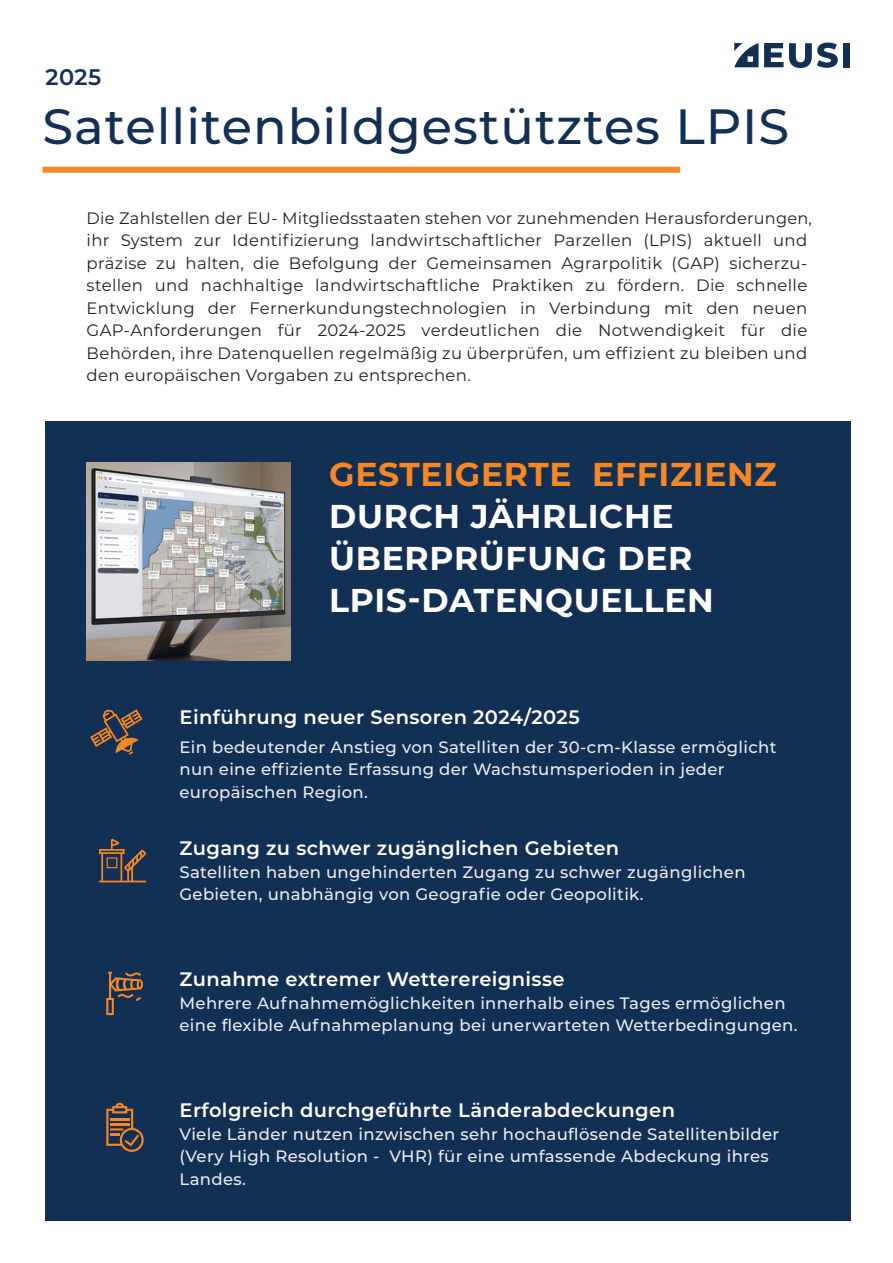
<style>
.page{position:relative;width:893px;height:1263px;background:#fff}
.page>*{position:absolute;margin:0;border:0;box-sizing:border-box;transform-origin:0 0}
.t1{font:500 49.5px "Montserrat";letter-spacing:.02em;color:#122f54}
.t2{font:700 33px/42px "Montserrat";letter-spacing:.02em;color:#fff}
.t3{font:700 33px "Montserrat";letter-spacing:.02em;color:#f58726}
.t4{font:600 22.5px "Montserrat";color:#122f54}
.t5{font:600 19.5px "Montserrat";letter-spacing:.02em;color:#fff}
.t6{font:16.5px/22.5px "Montserrat";letter-spacing:.02em;color:#231f20}
.t7{font:500 16.5px/22.5px "Montserrat";letter-spacing:.02em;color:#ececee}
</style>
<div class="page">
<div style="left:45px;top:421px;width:805px;height:799px;background:#122f54"></div>
<img style="left:86px;top:462px;width:204px;height:199px">
<svg style="left:90px;top:709px;width:53px;height:46px"></svg>
<svg style="left:99px;top:839px;width:47px;height:43px"></svg>
<svg style="left:106px;top:972px;width:37px;height:43px"></svg>
<svg style="left:106px;top:1103px;width:38px;height:49px"></svg>
<div style="left:43px;top:167px;width:637px;height:6px;background:#f58726"></div>
<svg style="left:734px;top:43px;width:104px;height:25px"></svg>
<div style="left:843px;top:43px;width:7px;height:24px;background:#113054"></div>
<h3 class="t4" style="left:46px;top:61px;width:57px">2025</h3>
<h1 class="t1" style="left:43px;top:92px;width:748px">Satellitenbildgestütztes LPIS</h1>
<p class="t6" style="left:87px;top:206px;width:727px">Die Zahlstellen der EU- Mitgliedsstaaten stehen vor zunehmenden Herausforderungen, ihr System zur Identifizierung landwirtschaftlicher Parzellen (LPIS) aktuell und präzise zu halten, die Befolgung der Gemeinsamen Agrarpolitik (GAP) sicherzu&shy;stellen und nachhaltige landwirtschaftliche Praktiken zu fördern. Die schnelle Entwicklung der Fernerkundungstechnologien in Verbindung mit den neuen GAP-Anforderungen für 2024-2025 verdeutlichen die Notwendigkeit für die Behörden, ihre Datenquellen regelmäßig zu überprüfen, um effizient zu bleiben und den europäischen Vorgaben zu entsprechen.</p>
<h2 class="t3" style="left:329px;top:450px;width:449px">GESTEIGERTE EFFIZIENZ</h2>
<h2 class="t2" style="left:329px;top:493px;width:386px">DURCH JÄHRLICHE<br>ÜBERPRÜFUNG DER<br>LPIS-DATENQUELLEN</h2>
<p class="t5" style="left:180px;top:703px;width:402px">Einführung neuer Sensoren 2024/2025</p>
<p class="t7" style="left:180px;top:735px;width:598px">Ein bedeutender Anstieg von Satelliten der 30-cm-Klasse ermöglicht nun eine effiziente Erfassung der Wachstumsperioden in jeder europäischen Region.</p>
<p class="t5" style="left:180px;top:834px;width:441px">Zugang zu schwer zugänglichen Gebieten</p>
<p class="t7" style="left:180px;top:860px;width:568px">Satelliten haben ungehinderten Zugang zu schwer zugänglichen<br>Gebieten, unabhängig von Geografie oder Geopolitik.</p>
<p class="t5" style="left:180px;top:965px;width:387px">Zunahme extremer Wetterereignisse</p>
<p class="t7" style="left:180px;top:991px;width:619px">Mehrere Aufnahmemöglichkeiten innerhalb eines Tages ermöglichen eine flexible Aufnahmeplanung bei unerwarteten Wetterbedingungen.</p>
<p class="t5" style="left:180px;top:1096px;width:497px">Erfolgreich durchgeführte Länderabdeckungen</p>
<p class="t7" style="left:180px;top:1122px;width:601px">Viele Länder nutzen inzwischen sehr hochauflösende Satellitenbilder (Very High Resolution - VHR) für eine umfassende Abdeckung ihres<br>Landes.</p>
</div>
